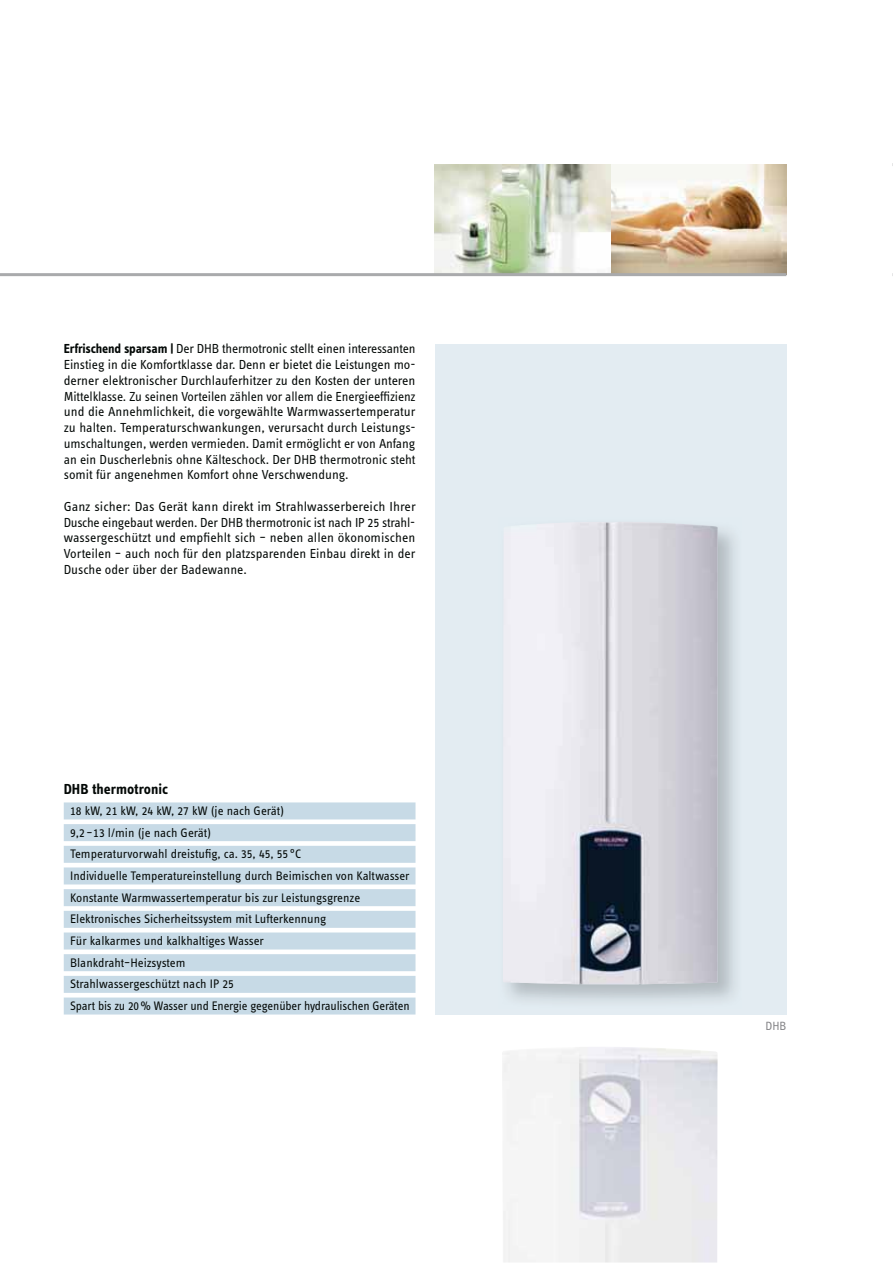
<style>
.page{position:relative;width:893px;height:1263px;background:#fff}
.page>*{position:absolute;margin:0;border:0;box-sizing:border-box;transform-origin:0 0}
.t1{font:700 15px "STE Info Text";color:#030806}
.t2{font:13.5px/15.8px "STE Info Text";color:#030806;text-align:justify}
.t3{font:12.75px/21.8px "STE Info Text";color:#030806}
.t4{font:12.3px "STE Info Text";color:#838386}
.s1{font-weight:700}
</style>
<div class="page">
<img style="left:610px;top:164px;width:176px;height:109px">
<svg style="left:435px;top:164px;width:175px;height:109px"></svg>
<div style="left:435px;top:344px;width:351px;height:671px;background:#e3ecf2"></div>
<img style="left:503px;top:522px;width:215px;height:462px">
<img style="left:502px;top:1047px;width:215px;height:216px">
<hr style="left:0;top:273px;width:786px;height:3px;background:#a9aaac">
<svg style="left:64px;top:802px;width:351px;height:213px;fill:#c7dae6"></svg>
<p class="t2" style="left:64px;top:342px;width:353px"><span class="s1">Erfrischend sparsam |</span> Der DHB thermotronic stellt einen interessanten Einstieg in die Komfortklasse dar. Denn er bietet die Leistungen mo&shy;derner elektronischer Durchlauferhitzer zu den Kosten der unteren Mittelklasse. Zu seinen Vorteilen zählen vor allem die Energieeffi zienz und die Annehmlichkeit, die vorgewählte Warmwassertemperatur zu halten. Temperaturschwankungen, verursacht durch Leistungs&shy;umschaltungen, werden vermieden. Damit ermöglicht er von Anfang an ein Duscherlebnis ohne Kälteschock. Der DHB ther mo tronic steht somit für angenehmen Komfort ohne Verschwendung.</p>
<p class="t2" style="left:64px;top:499px;width:354px">Ganz sicher: Das Gerät kann direkt im Strahlwasserbereich Ihrer Dusche eingebaut werden. Der DHB thermotronic ist nach IP 25 strahl&shy;wassergeschützt und empfiehlt sich – neben allen ökonomischen Vorteilen – auch noch für den platzsparenden Einbau direkt in der Dusche oder über der Badewanne.</p>
<p class="t1" style="left:64px;top:783px;width:106px">DHB thermotronic</p>
<p class="t3" style="left:70px;top:801px;width:341px">18 kW, 21 kW, 24 kW, 27 kW (je nach Gerät)<br>9,2 – 13 l/min (je nach Gerät)<br>Temperaturvorwahl dreistufig, ca. 35, 45, 55 °C<br>Individuelle Temperatureinstellung durch Beimischen von Kaltwasser Konstante Warmwassertemperatur bis zur Leistungsgrenze Elektronisches Sicherheitssystem mit Lufterkennung<br>Für kalkarmes und kalkhaltiges Wasser<br>Blankdraht–Heizsystem<br>Strahlwassergeschützt nach IP 25<br>Spart bis zu 20 % Wasser und Energie gegenüber hydraulischen Geräten</p>
<p class="t4" style="left:765px;top:1022px;width:22px">DHB</p>
</div>
